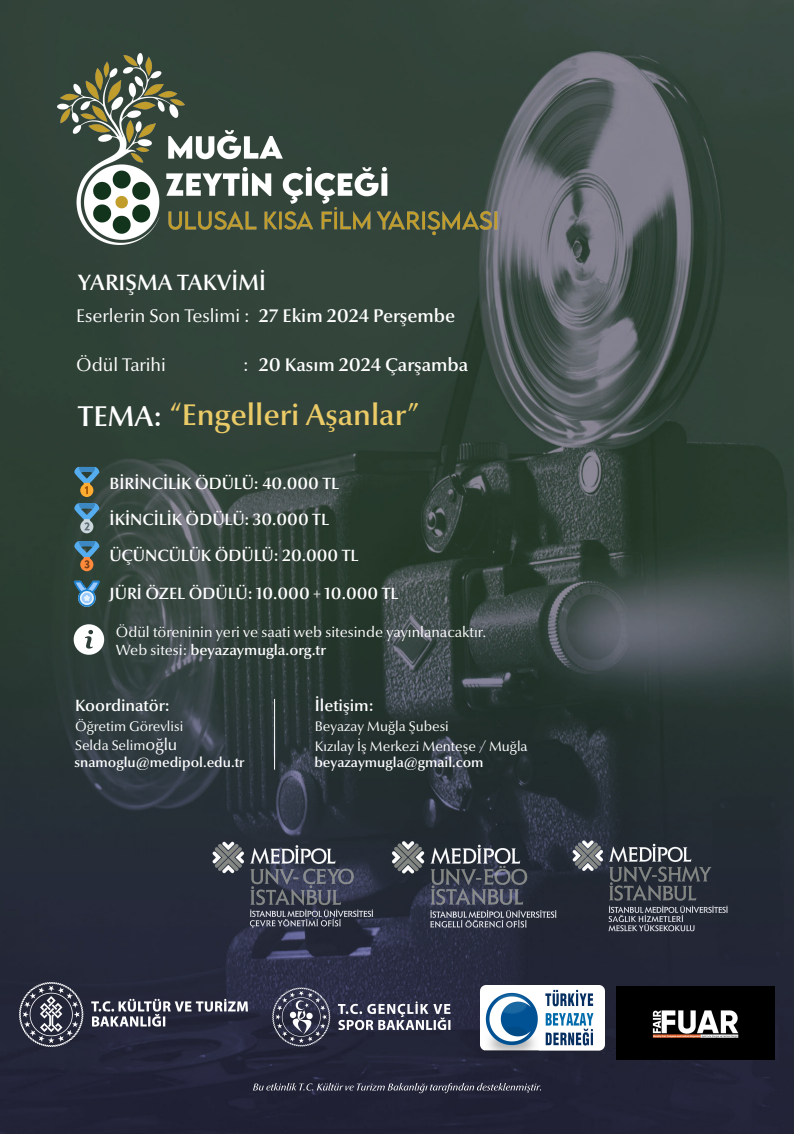
<style>
.page{position:relative;width:794px;height:1134px;background:#fff}
.page>*{position:absolute;margin:0;border:0;box-sizing:border-box;transform-origin:0 0}
.t1{font:30.28px "Optima Nova Demi";color:#ebcb67}
.t2{font:22.44px "Optima Nova Demi";color:#fff}
.t3{font:18.56px "Optima Nova Demi";color:#fff}
.t4{font:18.56px "Optima Nova";color:#fff}
.t5{font:16.48px/36px "Optima Nova Demi";color:#fff}
.t6{font:14.88px "Optima Nova";color:#fff}
.t7{font:14.88px "Optima Nova Demi";color:#fff}
.t8{font:14px/18.2px "Optima Nova";color:#fff}
.t9{font:14px "Optima Nova Demi";color:#fff}
.s1{font-size:28.96px;color:#fff}
.s2{font-family:"Optima Nova"}
.s3{font-size:16.48px}
</style>
<div class="page">
<img style="left:0;top:0;width:794px;height:1134px">
<svg style="left:74px;top:467px;width:26px;height:30px"></svg>
<svg style="left:74px;top:503px;width:26px;height:30px"></svg>
<svg style="left:74px;top:541px;width:26px;height:30px"></svg>
<svg style="left:74px;top:581px;width:26px;height:26px"></svg>
<svg style="left:74px;top:624px;width:30px;height:31px"></svg>
<img style="left:57px;top:53px;width:442px;height:192px">
<svg style="left:253px;top:1083px;width:288px;height:10px;background:#4a4b5c"></svg>
<img style="left:19px;top:983px;width:228px;height:64px">
<img style="left:257px;top:973px;width:208px;height:88px">
<img style="left:480px;top:986px;width:124px;height:72px">
<img style="left:564px;top:834px;width:173px;height:103px">
<img style="left:201px;top:835px;width:183px;height:99px">
<img style="left:388px;top:834px;width:173px;height:98px">
<hr style="left:274px;top:699px;width:1px;height:71px;background:#fff">
<img style="left:616px;top:986px;width:159px;height:73px">
<h2 class="t2" style="left:78px;top:270px;width:189px">YARIŞMA TAKVİMİ</h2>
<p class="t4" style="left:76px;top:305px;width:175px">Eserlerin Son Teslimi :</p>
<p class="t3" style="left:259px;top:305px;width:198px">27 Ekim 2024 Perşembe</p>
<p class="t3" style="left:259px;top:354px;width:211px">20 Kasım 2024 Çarşamba</p>
<h1 class="t1" style="left:78px;top:397px;width:343px"><span class="s1">TEMA:</span> “Engelleri Aşanlar”</h1>
<p class="t4" style="left:76px;top:354px;width:91px">Ödül Tarihi</p>
<p class="t4" style="left:243px;top:354px;width:7px">:</p>
<p class="t5" style="left:109px;top:466px;width:251px">BİRİNCİLİK ÖDÜLÜ: 40.000 TL<br>İKİNCİLİK ÖDÜLÜ: 30.000 TL<br>ÜÇÜNCÜLÜK ÖDÜLÜ: 20.000 TL</p>
<p class="t5" style="left:110px;top:575px;width:290px">JÜRİ ÖZEL ÖDÜLÜ: 10.000 + 10.000 TL</p>
<p class="t6" style="left:116px;top:623px;width:372px">Ödül töreninin yeri ve saati web sitesinde yayınlanacaktır.</p>
<p class="t7" style="left:116px;top:641px;width:211px"><span class="s2">Web sitesi:</span> beyazaymugla.org.tr</p>
<p class="t5" style="left:75px;top:688px;width:96px">Koordinatör:</p>
<p class="t8" style="left:75px;top:718px;width:110px">Öğretim Görevlisi<br>Selda Selim<span class="s3">oğlu</span></p>
<p class="t9" style="left:75px;top:754px;width:171px">snamoglu@medipol.edu.tr</p>
<p class="t5" style="left:315px;top:687px;width:60px">İletişim:</p>
<p class="t8" style="left:315px;top:716px;width:214px;line-height:20px">Beyazay Muğla Şubesi<br>Kızılay İş Merkezi Menteşe / Muğla</p>
<p class="t9" style="left:314px;top:754px;width:171px">beyazaymugla@gmail.com</p>
</div>
